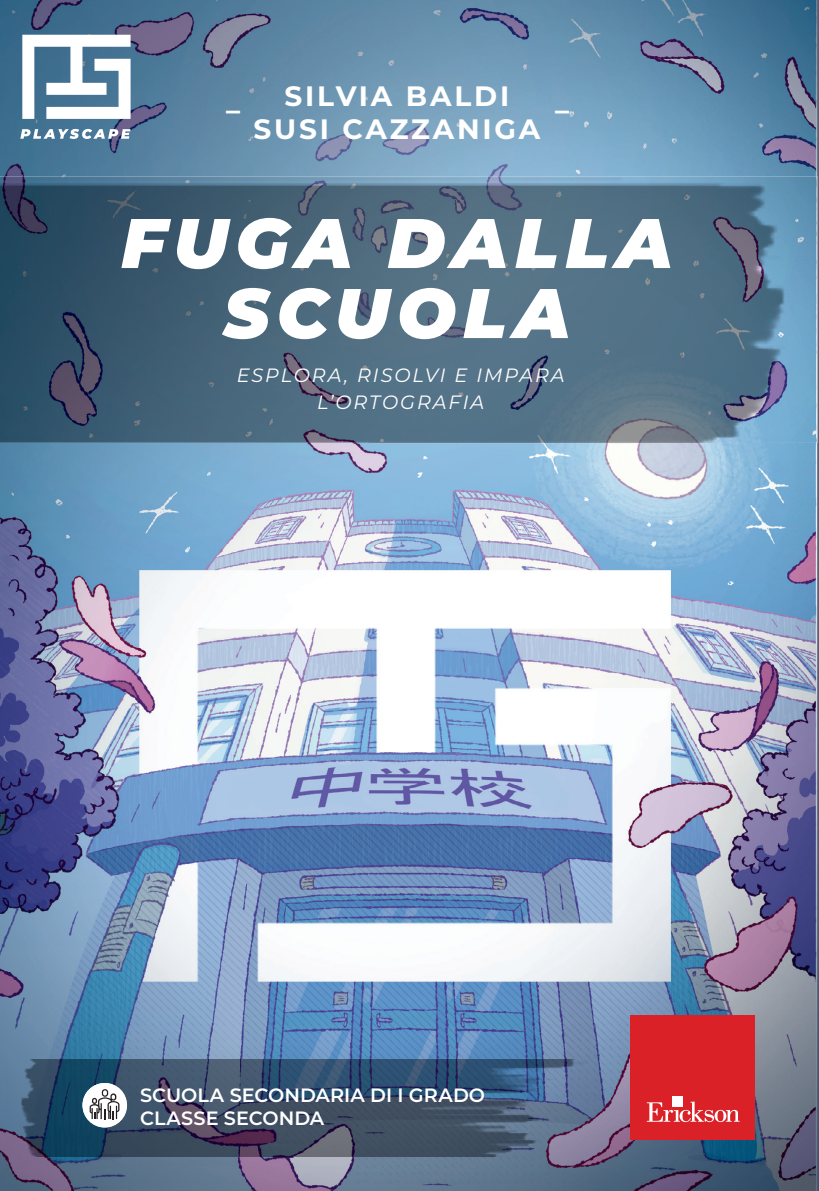
<style>
.page{position:relative;width:819px;height:1191px;background:#fff}
.page>*{position:absolute;margin:0;border:0;box-sizing:border-box;transform-origin:0 0}
.t1{font:italic 900 70px/70px "Montserrat";letter-spacing:.1em;color:#fff;text-align:center}
.t2{font:700 28px/33.2px "Montserrat";letter-spacing:.1em;color:#fff;text-align:center}
.t3{font:600 19.25px/23.1px "Montserrat";color:#fff}
.t4{font:italic 19.25px/27.5px "Montserrat";letter-spacing:.1em;color:#fff;text-align:center}
</style>
<div class="page">
<img style="left:0;top:0;width:818px;height:1191px">
<img style="left:7px;top:1059px;width:580px;height:97px">
<img style="left:0;top:177px;width:817px;height:266px">
<svg style="left:20px;top:129px;width:111px;height:10px"></svg>
<svg style="left:22px;top:35px;width:109px;height:84px"></svg>
<svg style="left:82px;top:1083px;width:45px;height:44px"></svg>
<div style="left:630px;top:1015px;width:125px;height:124px;background:#da2128"></div>
<svg style="left:646px;top:1101px;width:93px;height:21px"></svg>
<div style="left:672px;top:1096px;width:10px;height:10px;background:#fff"></div>
<h2 class="t2" style="left:253px;top:78px;width:288px">SILVIA BALDI<br>SUSI CAZZANIGA</h2>
<h2 class="t2" style="left:226px;top:94px;width:15px">–</h2>
<h2 class="t2" style="left:555px;top:94px;width:15px">–</h2>
<h1 class="t1" style="left:121px;top:204px;width:553px">FUGA DALLA<br>SCUOLA</h1>
<p class="t4" style="left:237px;top:360px;width:329px">ESPLORA, RISOLVI E IMPARA<br>L’ORTOGRAFIA</p>
<p class="t3" style="left:140px;top:1082px;width:346px">SCUOLA SECONDARIA DI I GRADO<br>CLASSE SECONDA</p>
</div>
